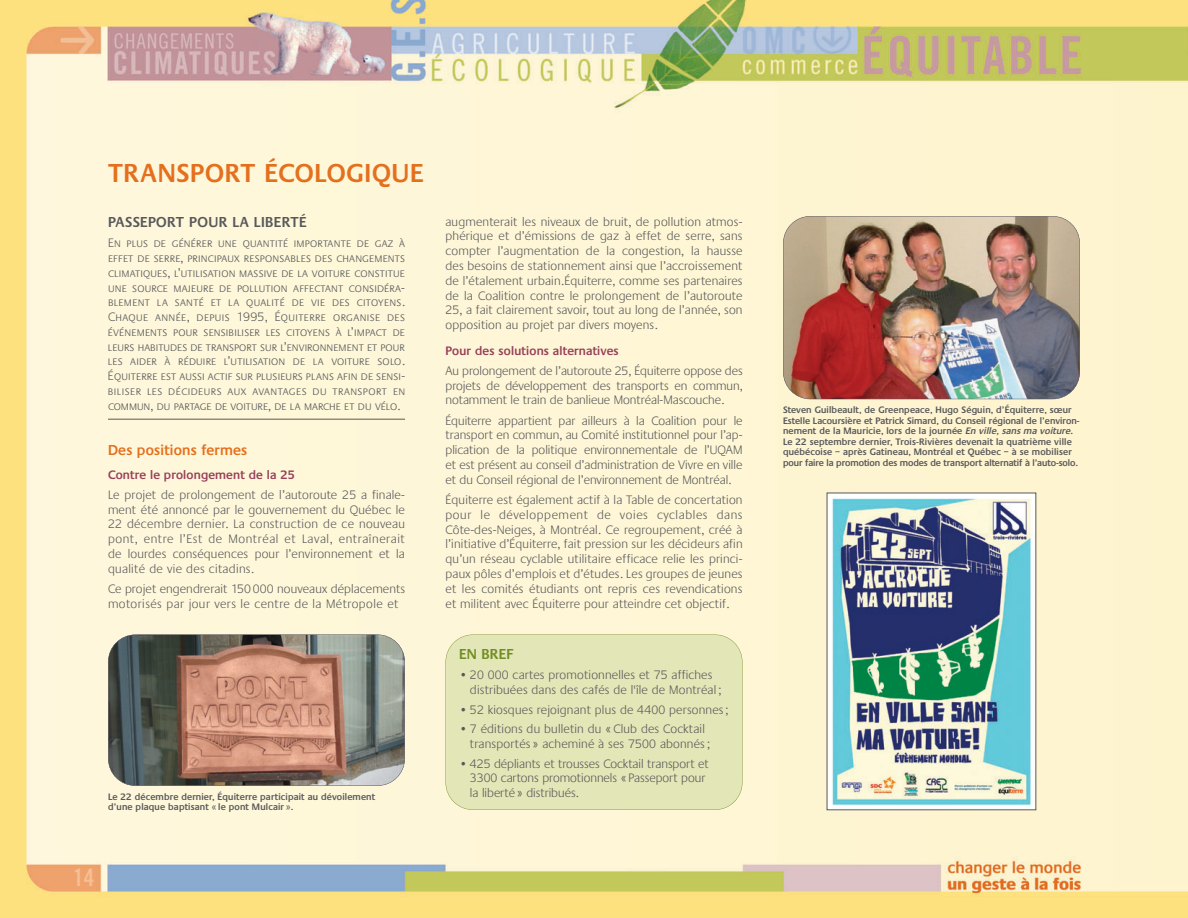
<style>
.page{position:relative;width:1188px;height:918px;background:#fff}
.page>*{position:absolute;margin:0;border:0;box-sizing:border-box;transform-origin:0 0}
.t1{font:600 27px "Praxis";letter-spacing:.03em;color:#e4701e}
.t2{font:24px "Trade Gothic Bold Cond Twenty";color:#f5bf95}
.t3{font:600 15px "Praxis";letter-spacing:.03em;color:#57585a}
.t4{font:600 15px "Praxis";letter-spacing:.015em;color:#e4701e}
.t5{font:600 15px "Praxis";letter-spacing:.015em;color:#728d24}
.t6{font:300 12.75px/14.9px "Praxis";letter-spacing:.015em;color:#57585a;text-align:justify}
.t7{font:300 12.75px/14.7px "Praxis SC";color:#57585a;text-align:justify}
.t8{font:600 12.75px "Praxis";letter-spacing:.015em;color:#974059}
.t9{font:600 9.75px/10.5px "Praxis";letter-spacing:.015em;color:#57585a}
.s1{font-family:"Praxis"}
.s2{font-style:italic}
</style>
<div class="page">
<img style="left:0;top:0;width:1188px;height:917px">
<hr style="left:108px;top:419px;width:297px;height:1px;background:#57585a">
<img style="left:108px;top:635px;width:297px;height:151px;border-radius:27px">
<div style="left:108px;top:634px;width:297px;height:152px;border:1px solid #57585a;border-radius:27px"></div>
<img style="left:783px;top:216px;width:297px;height:183px;border-radius:27px">
<div style="left:783px;top:216px;width:297px;height:183px;border:1px solid #57585a;border-radius:27px"></div>
<img style="left:829px;top:495px;width:205px;height:313px">
<div style="left:827px;top:493px;width:209px;height:317px;border:1px solid #57585a"></div>
<div style="left:446px;top:635px;width:296px;height:175px;background:#e3e6b7;border-radius:27px"></div>
<div style="left:446px;top:634px;width:296px;height:176px;border:1px solid #8b9f47;border-radius:27px"></div>
<h1 class="t1" style="left:108px;top:158px;width:317px">TRANSPORT ÉCOLOGIQUE</h1>
<p class="t3" style="left:108px;top:214px;width:200px">PASSEPORT POUR LA LIBERTÉ</p>
<p class="t7" style="left:108px;top:236px;width:299px">En plus de générer une quantité importante de gaz à effet de serre, principaux responsables des changements climatiques, l’utilisation massive de la voiture constitue une source majeure de pollution affectant considéra&shy;blement la santé et la qualité de vie des citoyens.<br>Chaque année, depuis <span class="s1">1995</span>, Équiterre organise des événements pour sensibiliser les citoyens à l’impact de leurs habitudes de transport sur l’environnement et pour les aider à réduire l’utilisation de la voiture solo.<br>Équiterre est aussi actif sur plusieurs plans afin de sensi&shy;biliser les décideurs aux avantages du transport en commun, du partage de voiture, de la marche et du vélo.</p>
<p class="t4" style="left:108px;top:441px;width:141px">Des positions fermes</p>
<p class="t8" style="left:108px;top:467px;width:188px">Contre le prolongement de la 25</p>
<p class="t6" style="left:108px;top:488px;width:299px">Le projet de prolongement de l’autoroute 25 a finale&shy;ment été annoncé par le gouvernement du Québec le 22 décembre dernier. La construction de ce nouveau pont, entre l’Est de Montréal et Laval, entraînerait de lourdes conséquences pour l’environnement et la qualité de vie des citadins.</p>
<p class="t6" style="left:108px;top:582px;width:299px">Ce projet engendrerait 150 000 nouveaux déplacements motorisés par jour vers le centre de la Métropole et</p>
<p class="t9" style="left:108px;top:791px;width:269px">Le 22 décembre dernier, Équiterre participait au dévoilement d’une plaque baptisant « le pont Mulcair ».</p>
<p class="t6" style="left:446px;top:214px;width:299px">augmenterait les niveaux de bruit, de pollution atmos&shy;phérique et d’émissions de gaz à effet de serre, sans compter l’augmentation de la congestion, la hausse des besoins de stationnement ainsi que l’accroissement de l’étalement urbain.Équiterre, comme ses partenaires de la Coalition contre le prolongement de l’autoroute 25, a fait clairement savoir, tout au long de l’année, son opposition au projet par divers moyens.</p>
<p class="t8" style="left:446px;top:343px;width:175px">Pour des solutions alternatives</p>
<p class="t6" style="left:446px;top:364px;width:299px">Au prolongement de l’autoroute 25, Équiterre oppose des projets de développement des transports en commun, notamment le train de banlieue Montréal-Mascouche.</p>
<p class="t6" style="left:446px;top:413px;width:299px">Équiterre appartient par ailleurs à la Coalition pour le transport en commun, au Comité institutionnel pour l’ap&shy;plication de la politique environnementale de l’UQAM et est présent au conseil d’administration de Vivre en ville et du Conseil régional de l’environnement de Montréal.</p>
<p class="t6" style="left:446px;top:493px;width:299px">Équiterre est également actif à la Table de concertation pour le développement de voies cyclables dans Côte-des-Neiges, à Montréal. Ce regroupement, créé à l’initiative d’Équiterre, fait pression sur les décideurs afin qu’un réseau cyclable utilitaire efficace relie les princi&shy;paux pôles d’emplois et d’études. Les groupes de jeunes et les comités étudiants ont repris ces revendications et militent avec Équiterre pour atteindre cet objectif.</p>
<p class="t5" style="left:459px;top:646px;width:56px">EN BREF</p>
<p class="t6" style="left:470px;top:668px;width:253px;text-indent:-11px">• 20 000 cartes promotionnelles et 75 affiches distribuées dans des cafés de l'île de Montréal ;</p>
<p class="t6" style="left:459px;top:702px;width:271px">• 52 kiosques rejoignant plus de 4400 personnes ;</p>
<p class="t6" style="left:470px;top:722px;width:241px;text-indent:-11px">• 7 éditions du bulletin du « Club des Cocktail transportés » acheminé à ses 7500 abonnés ;</p>
<p class="t6" style="left:470px;top:756px;width:240px;text-align:left;text-indent:-11px">• 425 dépliants et trousses Cocktail transport et<br>3300 cartons promotionnels « Passeport pour la liberté » distribués.</p>
<h2 class="t2" style="left:73px;top:869px;width:23px">14</h2>
<p class="t9" style="left:783px;top:405px;width:298px">Steven Guilbeault, de Greenpeace, Hugo Séguin, d’Équiterre, sœur Estelle Lacoursière et Patrick Simard, du Conseil régional de l’environ&shy;nement de la Mauricie, lors de la journée <span class="s2">En ville, sans ma voiture</span>.<br>Le 22 septembre dernier, Trois-Rivières devenait la quatrième ville québécoise – après Gatineau, Montréal et Québec – à se mobiliser pour faire la promotion des modes de transport alternatif à l’auto-solo.</p>
</div>
